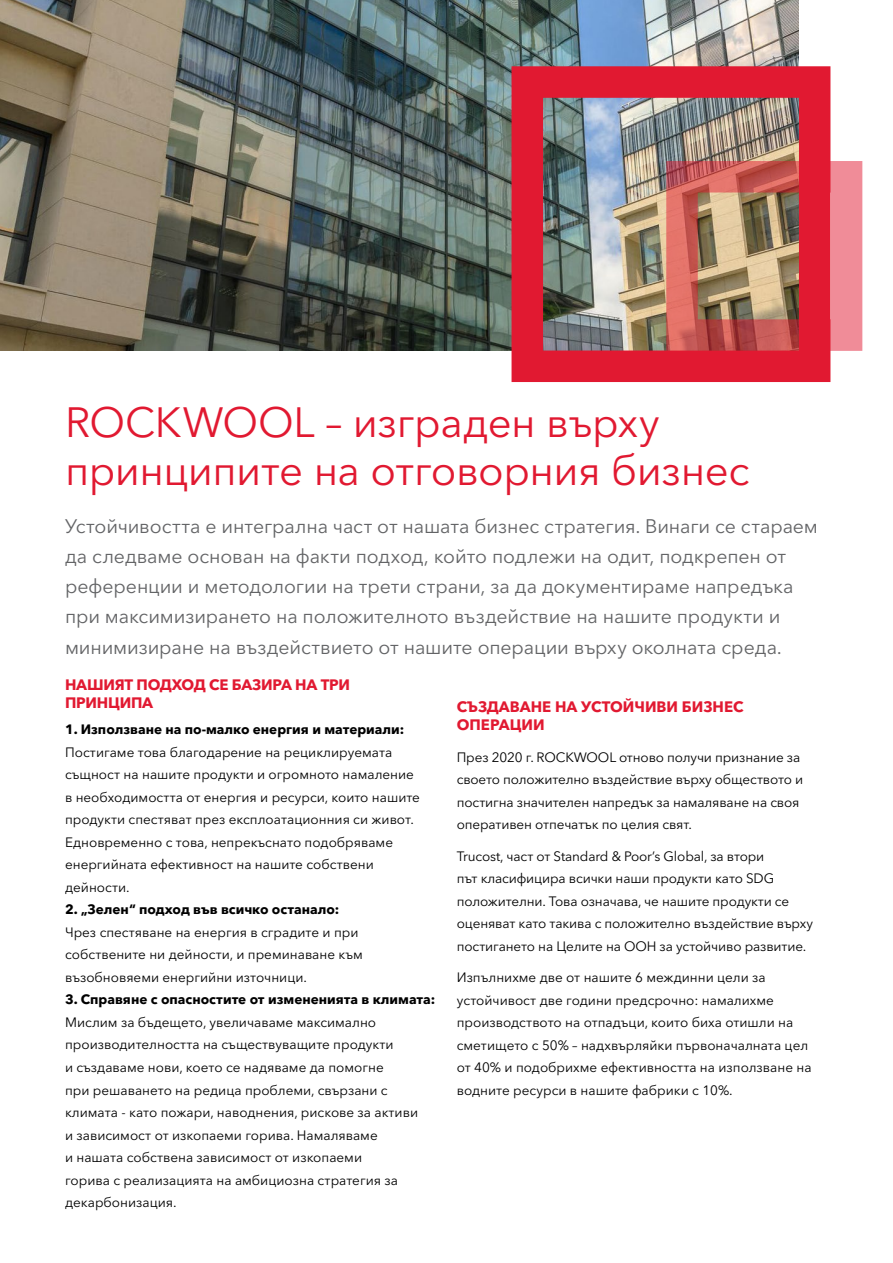
<style>
.page{position:relative;width:893px;height:1263px;background:#fff}
.page>*{position:absolute;margin:0;border:0;box-sizing:border-box;transform-origin:0 0}
.t1{font:42px/48px "Avenir Next Cyr";letter-spacing:-.01em;color:#e11931}
.t2{font:19.5px/30.3px "Avenir Next Cyr";letter-spacing:-.005em;color:#636466}
.t3{font:700 15px/18px "Avenir Next Cyr";letter-spacing:-.015em;color:#e11931}
.t4{font:13.5px/22.5px "Avenir Next Cyr";color:#000}
.t5{font:700 13.5px "Avenir Next Cyr";color:#000}
</style>
<div class="page">
<img style="left:0;top:0;width:799px;height:350px">
<div style="left:512px;top:66px;width:318px;height:316px;border:32px solid #e11931"></div>
<div style="left:666px;top:161px;width:196px;height:190px;border:32px solid #e11931"></div>
<h1 class="t1" style="left:65px;top:398px;width:686px">ROCKWOOL – изграден върху принципите на отговорния бизнес</h1>
<p class="t2" style="left:65px;top:511px;width:754px">Устойчивостта е интегрална част от нашата бизнес стратегия. Винаги се стараем да следваме основан на факти подход, който подлежи на одит, подкрепен от референции и методологии на трети страни, за да документираме напредъка при максимизирането на положителното въздействие на нашите продукти и минимизиране на въздействието от нашите операции върху околната среда.</p>
<p class="t3" style="left:65px;top:675px;width:287px">НАШИЯТ ПОДХОД СЕ БАЗИРА НА ТРИ<br>ПРИНЦИПА</p>
<p class="t5" style="left:65px;top:721px;width:341px">1. Използване на по-малко енергия и материали:</p>
<p class="t4" style="left:65px;top:741px;width:356px">Постигаме това благодарение на рециклируемата същност на нашите продукти и огромното намаление в необходимостта от енергия и ресурси, които нашите продукти спестяват през експлоатационния си живот.<br>Едновременно с това, непрекъснато подобряваме енергийната ефективност на нашите собствени дейности.</p>
<p class="t5" style="left:65px;top:901px;width:276px">2. „Зелен“ подход във всичко останало:</p>
<p class="t4" style="left:65px;top:921px;width:299px">Чрез спестяване на енергия в сградите и при собствените ни дейности, и преминаване към възобновяеми енергийни източници.</p>
<p class="t5" style="left:65px;top:991px;width:372px">3. Справяне с опасностите от измененията в климата:</p>
<p class="t4" style="left:65px;top:1011px;width:355px">Мислим за бъдещето, увеличаваме максимално производителността на съществуващите продукти<br>и създаваме нови, което се надяваме да помогне<br>при решаването на редица проблеми, свързани с климата - като пожари, наводнения, рискове за активи и зависимост от изкопаеми горива. Намаляваме<br>и нашата собствена зависимост от изкопаеми<br>горива с реализацията на амбициозна стратегия за декарбонизация.</p>
<p class="t3" style="left:457px;top:698px;width:288px">СЪЗДАВАНЕ НА УСТОЙЧИВИ БИЗНЕС<br>ОПЕРАЦИИ</p>
<p class="t4" style="left:457px;top:746px;width:348px">През 2020 г. ROCKWOOL отново получи признание за своето положително въздействие върху обществото и постигна значителен напредък за намаляване на своя оперативен отпечатък по целия свят.</p>
<p class="t4" style="left:457px;top:845px;width:358px">Trucost, част от Standard &amp; Poor’s Global, за втори<br>път класифицира всички наши продукти като SDG положителни. Това означава, че нашите продукти се оценяват като такива с положително въздействие върху постигането на Целите на ООН за устойчиво развитие.</p>
<p class="t4" style="left:457px;top:966px;width:356px">Изпълнихме две от нашите 6 междинни цели за устойчивост две години предсрочно: намалихме производството на отпадъци, които биха отишли на сметището с 50% – надхвърляйки първоначалната цел от 40% и подобрихме ефективността на използване на водните ресурси в нашите фабрики с 10%.</p>
</div>
